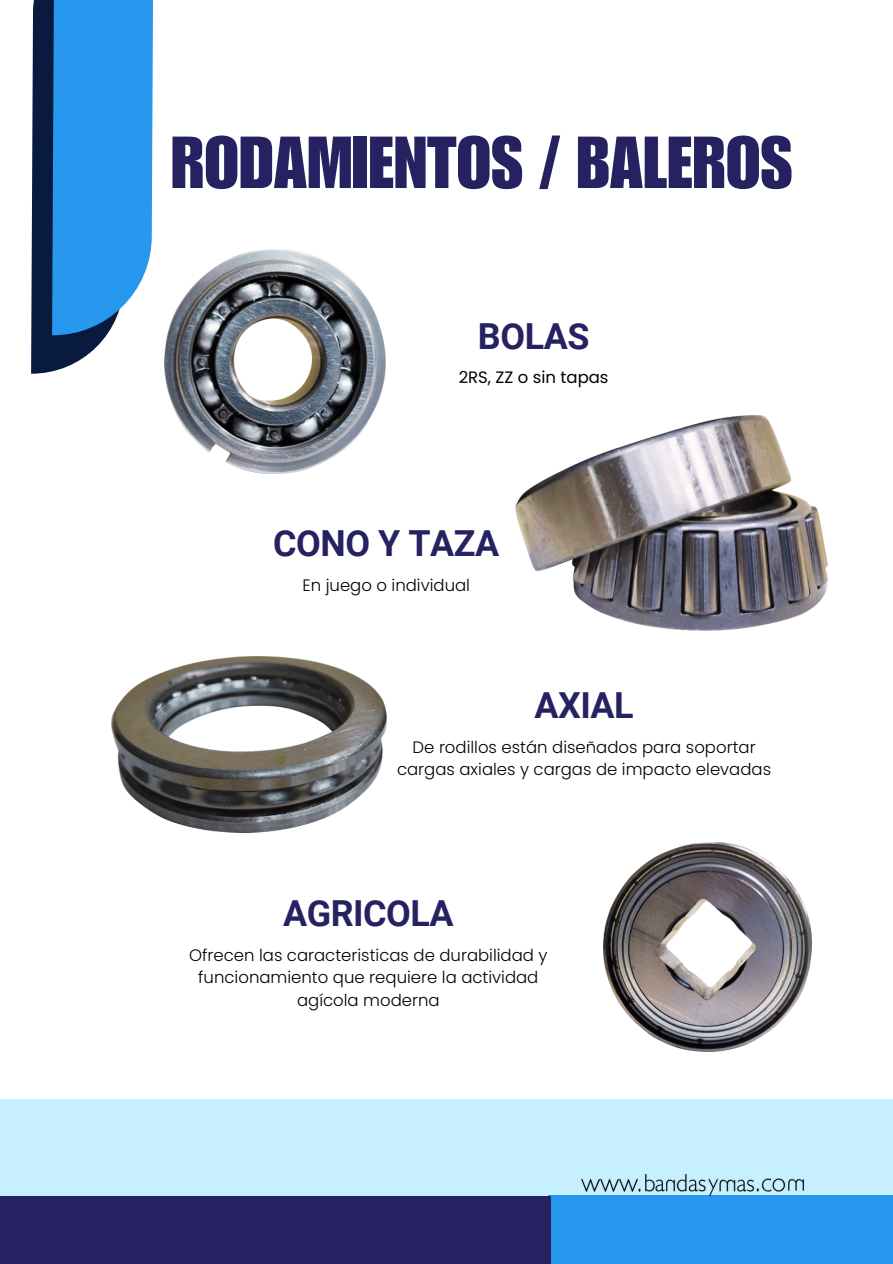
<style>
.page{position:relative;width:893px;height:1264px;background:#fff}
.page>*{position:absolute;margin:0;border:0;box-sizing:border-box;transform-origin:0 0}
.t1{font:72px "Impact LT Std";color:#262262}
.t2{font:700 35.85px "Roboto";letter-spacing:-.015em;color:#262262}
.t3{font:300 16.5px/22.5px "Poppins";color:#000;text-align:center}
.t4{font:16.5px "Poppins";color:#000}
</style>
<div class="page">
<div style="left:0;top:1099px;width:892px;height:164px;background:#c6f0ff"></div>
<div style="left:548px;top:1195px;width:344px;height:68px;background:#2898ee"></div>
<div style="left:0;top:1195px;width:550px;height:68px;background:#262262"></div>
<img style="left:582px;top:1174px;width:221px;height:21px">
<img style="left:515px;top:415px;width:312px;height:215px">
<img style="left:112px;top:656px;width:274px;height:176px">
<img style="left:165px;top:249px;width:220px;height:224px">
<img style="left:603px;top:842px;width:208px;height:209px">
<svg style="left:31px;top:0;width:122px;height:374px;background:#3989cb"></svg>
<p class="t1" style="left:171px;top:137px;width:623px">RODAMIENTOS / BALEROS</p>
<p class="t2" style="left:478px;top:315px;width:113px">BOLAS</p>
<p class="t4" style="left:458px;top:366px;width:151px">2RS, ZZ o sin tapas</p>
<p class="t2" style="left:273px;top:523px;width:227px">CONO Y TAZA</p>
<p class="t3" style="left:302px;top:573px;width:169px">En juego o individual</p>
<p class="t2" style="left:534px;top:684px;width:101px">AXIAL</p>
<p class="t3" style="left:397px;top:735px;width:375px">De rodillos están diseñados para soportar cargas axiales y cargas de impacto elevadas</p>
<p class="t2" style="left:283px;top:892px;width:172px">AGRICOLA</p>
<p class="t3" style="left:189px;top:943px;width:360px">Ofrecen las caracteristicas de durabilidad y funcionamiento que requiere la actividad agícola moderna</p>
</div>
